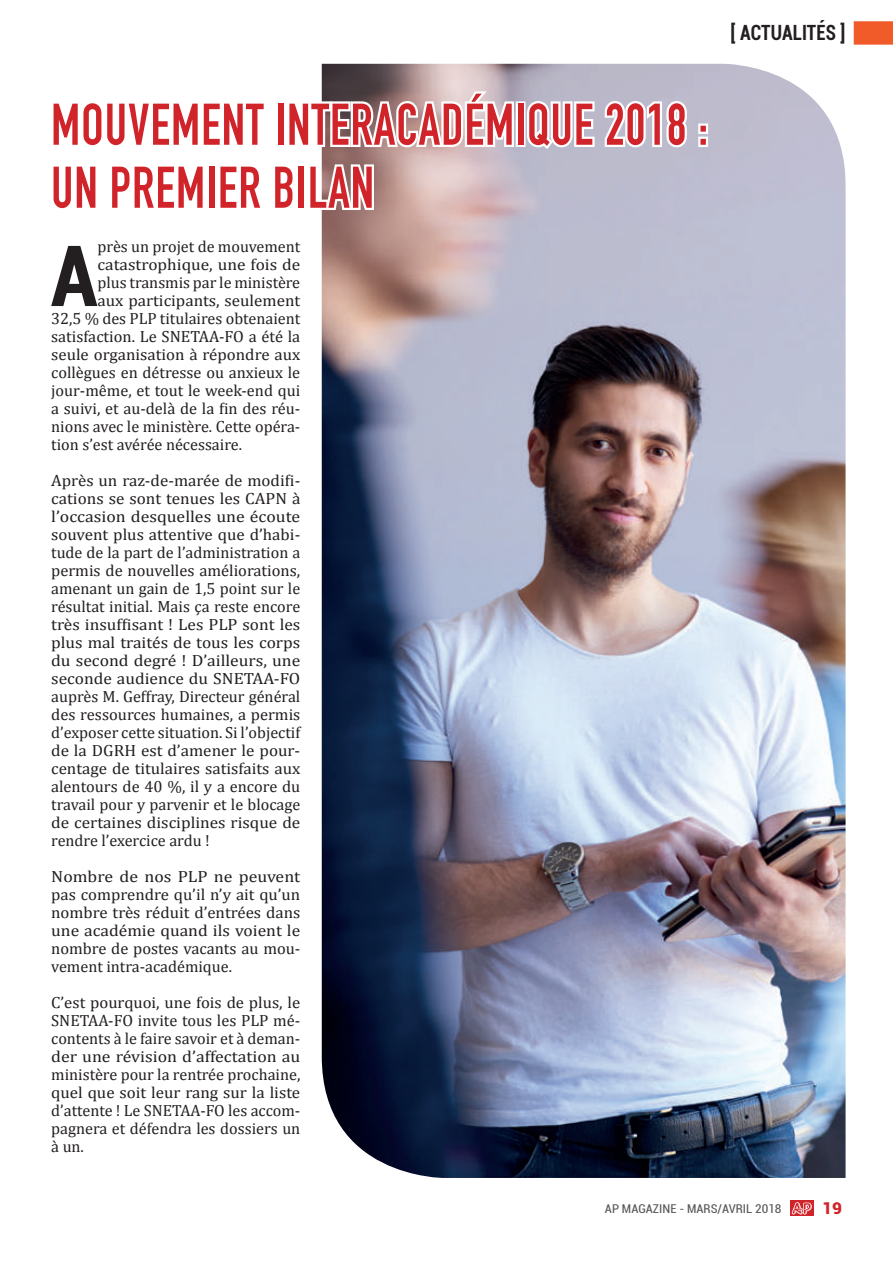
<style>
.page{position:relative;width:893px;height:1263px;background:#fff}
.page>*{position:absolute;margin:0;border:0;box-sizing:border-box;transform-origin:0 0}
.t1{font:700 condensed 84.6px "Roboto";color:#231f20}
.t2{font:700 57.75px/63px "DIN Condensed";letter-spacing:.02em;color:#d1232a;scale:.91 1}
.t3{font:700 condensed 21px "Roboto";letter-spacing:.01em;color:#231f20;scale:.9 1}
.t4{font:16.2px/18px "Cambria";color:#231f20;text-align:justify;scale:1.05 1}
.t5{font:16.2px/18px "Cambria";color:#231f20;text-align:justify}
.t6{font:16.2px/18px "Cambria";color:#231f20;text-align:justify;scale:1.1 1}
.t7{font:16.2px "Cambria";color:#231f20;scale:1.04 1}
.t8{font:16.2px "Cambria";color:#231f20;scale:1.07 1}
.t9{font:900 16.2px "Roboto";color:#d1232a;scale:1.06 1}
.t10{font:condensed 12.15px "Roboto";color:#57585a;scale:1.06 1}
</style>
<div class="page">
<img style="left:322px;top:64px;width:524px;height:1114px">
<svg style="left:790px;top:1201px;width:23px;height:15px"></svg>
<svg style="left:792px;top:1202px;width:20px;height:12px"></svg>
<svg style="left:853px;top:21px;width:40px;height:24px"></svg>
<svg style="left:321px;top:89px;width:195px;height:62px"></svg>
<div style="left:516px;top:101px;width:10px;height:46px;border:4px solid #fff"></div>
<svg style="left:524px;top:97px;width:166px;height:55px"></svg>
<svg style="left:696px;top:121px;width:14px;height:28px"></svg>
<svg style="left:321px;top:162px;width:55px;height:51px"></svg>
<h2 class="t2" style="left:51px;top:93px;width:723px">MOUVEMENT INTERACADÉMIQUE 2018 :<br>UN PREMIER BILAN</h2>
<h1 class="t1" style="left:50px;top:217px;width:49px">A</h1>
<p class="t5" style="left:98px;top:237px;width:204px">près un projet de mouvement</p>
<p class="t8" style="left:98px;top:255px;width:191px">catastrophique, une fois de</p>
<p class="t5" style="left:98px;top:273px;width:204px">plus transmis par le ministère</p>
<p class="t4" style="left:98px;top:291px;width:195px">aux participants, seulement</p>
<p class="t5" style="left:51px;top:309px;width:251px">32,5 % des PLP titulaires obtenaient</p>
<p class="t5" style="left:51px;top:327px;width:251px">satisfaction. Le SNETAA-FO a été la</p>
<p class="t7" style="left:51px;top:345px;width:241px">seule organisation à répondre aux</p>
<p class="t5" style="left:51px;top:363px;width:251px">collègues en détresse ou anxieux le</p>
<p class="t5" style="left:51px;top:381px;width:251px">jour-même, et tout le week-end qui</p>
<p class="t5" style="left:51px;top:399px;width:251px">a suivi, et au-delà de la fin des réu-</p>
<p class="t5" style="left:51px;top:417px;width:251px">nions avec le ministère. Cette opéra-</p>
<p class="t5" style="left:51px;top:435px;width:192px">tion s’est avérée nécessaire.</p>
<p class="t4" style="left:51px;top:471px;width:239px">Après un raz-de-marée de modifi&shy;cations se sont tenues les CAPN à l’occasion desquelles une écoute souvent plus attentive que d’habi&shy;tude de la part de l’administration a permis de nouvelles améliorations, amenant un gain de 1,5 point sur le résultat initial. Mais ça reste encore très insuffisant ! Les PLP sont les plus mal traités de tous les corps du second degré ! D’ailleurs, une seconde audience du SNETAA-FO auprès M. Geffray, Directeur général des ressources humaines, a permis d’exposer cette situation. Si l’objectif de la DGRH est d’amener le pour&shy;centage de titulaires satisfaits aux alentours de 40 %, il y a encore du travail pour y parvenir et le blocage de certaines disciplines risque de rendre l’exercice ardu !</p>
<p class="t6" style="left:51px;top:867px;width:228px">Nombre de nos PLP ne peuvent pas comprendre qu’il n’y ait qu’un nombre très réduit d’entrées dans une académie quand ils voient le nombre de postes vacants au mou&shy;vement intra-académique.</p>
<p class="t5" style="left:51px;top:993px;width:251px">C’est pourquoi, une fois de plus, le SNETAA-FO invite tous les PLP mé&shy;contents à le faire savoir et à deman&shy;der une révision d’affectation au ministère pour la rentrée prochaine, quel que soit leur rang sur la liste d’attente ! Le SNETAA-FO les accom&shy;pagnera et défendra les dossiers un à un.</p>
<p class="t3" style="left:731px;top:17px;width:129px">[ ACTUALITÉS ]</p>
<p class="t10" style="left:605px;top:1201px;width:168px">AP MAGAZINE - MARS/AVRIL 2018</p>
<p class="t9" style="left:822px;top:1197px;width:20px">19</p>
</div>
